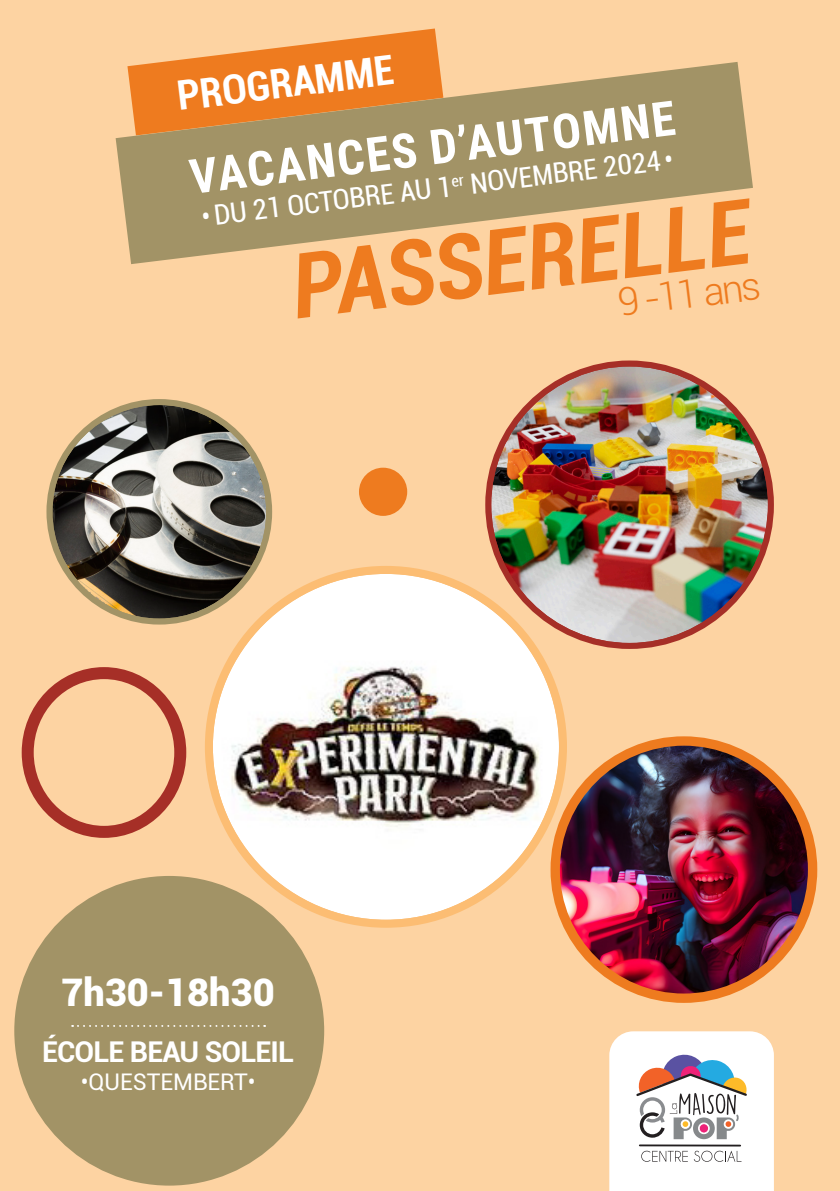
<style>
.page{position:relative;width:840px;height:1191px;background:#fff}
.page>*{position:absolute;margin:0;border:0;box-sizing:border-box;transform-origin:0 0}
.t1{font:italic 700 condensed 90.4px "Roboto";color:#ee7b1f}
.t2{font:700 48px "Roboto Condensed";color:#fff}
.t3{font:700 condensed 40.6px "Roboto";color:#fff}
.t4{font:300 38.8px "Roboto";color:#ee7b1f}
.t5{font:900 38px "Roboto";color:#fff}
.t6{font:700 28.6px "Roboto";letter-spacing:-.03em;color:#fff}
.t7{font:condensed 28px "Roboto";color:#fff}
.t8{font:23px "Roboto";color:#fff}
</style>
<div class="page">
<div style="left:0;top:0;width:839px;height:1191px;background:#fdd3a2"></div>
<img style="left:555px;top:741px;width:257px;height:257px;border-radius:129px">
<div style="left:550px;top:736px;width:266px;height:267px;border:9px solid #ee7b1f;border-radius:50%"></div>
<div style="left:359px;top:468px;width:48px;height:48px;background:#ee7b1f;border-radius:50%"></div>
<div style="left:22px;top:667px;width:164px;height:171px;border:12px solid #a62f27;border-radius:50%"></div>
<svg style="left:609px;top:1031px;width:164px;height:160px;background:#e9e6e6"></svg>
<hr style="left:639px;top:1144px;width:100px;height:2px;background:#231f20">
<svg style="left:163px;top:29px;width:276px;height:33px"></svg>
<svg style="left:116px;top:62px;width:636px;height:202px;fill:#a29366"></svg>
<div style="left:49px;top:402px;width:220px;height:219px;background:#a29366;border-radius:50%"></div>
<img style="left:52px;top:405px;width:214px;height:213px;border-radius:107px">
<div style="left:46px;top:399px;width:226px;height:225px;border:6px solid #a29366;border-radius:50%"></div>
<svg style="left:209px;top:570px;width:353px;height:353px;background:#fcc381"></svg>
<img style="left:213px;top:574px;width:345px;height:345px;border-radius:173px">
<div style="left:205px;top:566px;width:361px;height:361px;border:8px solid #fcbd73;border-radius:50%"></div>
<div style="left:488px;top:363px;width:282px;height:283px;background:#a62f27;border-radius:50%"></div>
<img style="left:491px;top:366px;width:276px;height:277px;border-radius:138px">
<div style="left:485px;top:360px;width:288px;height:289px;border:6px solid #a62f27;border-radius:50%"></div>
<div style="left:14px;top:876px;width:310px;height:309px;background:#a29366;border-radius:50%"></div>
<svg style="left:72px;top:1025px;width:193px;height:2px"></svg>
<p class="t3" style="left:174px;top:68px;width:219px;rotate:-7deg">PROGRAMME</p>
<p class="t2" style="left:185px;top:144px;width:490px;rotate:-7deg">VACANCES D’AUTOMNE</p>
<p class="t7" style="left:199px;top:197px;width:476px;rotate:-7deg">•DU 21 OCTOBRE AU 1<sup>er</sup> NOVEMBRE 2024•</p>
<p class="t1" style="left:284px;top:224px;width:462px;rotate:-7deg">PASSERELLE</p>
<p class="t4" style="left:614px;top:276px;width:145px;rotate:-7deg">9 -11 ans</p>
<p class="t5" style="left:61px;top:965px;width:214px">7h30-18h30</p>
<p class="t6" style="left:42px;top:1032px;width:253px">ÉCOLE BEAU SOLEIL</p>
<p class="t8" style="left:81px;top:1065px;width:176px">•QUESTEMBERT•</p>
</div>
